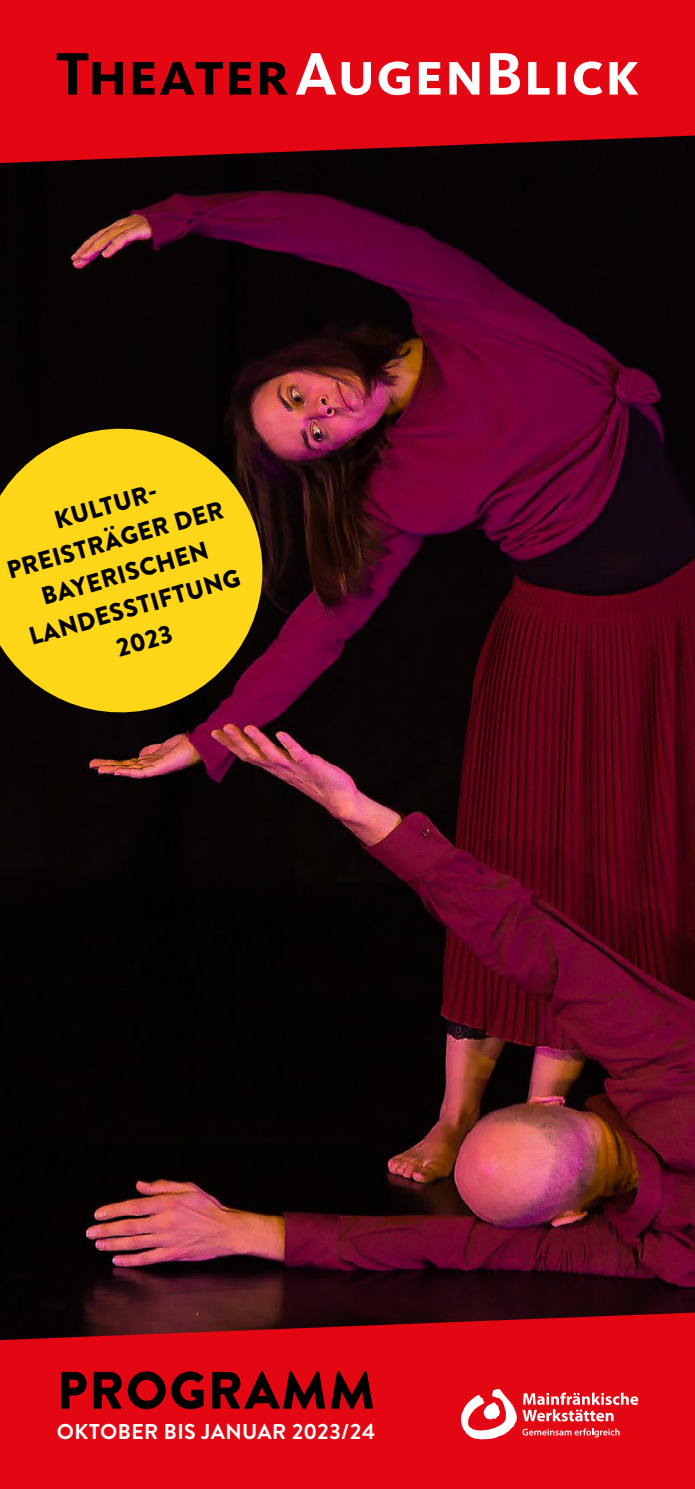
<style>
.page{position:relative;width:695px;height:1489px;background:#fff}
.page>*{position:absolute;margin:0;border:0;box-sizing:border-box;transform-origin:0 0}
.t1{font:900 52.5px "Brandon Text";letter-spacing:.03em;color:#000}
.t2{font:900 25px/35px "Brandon Text";color:#000;text-align:center}
.t3{font:700 21.5px "Brandon Text";letter-spacing:.02em;color:#fff}
</style>
<div class="page">
<img style="left:0;top:163px;width:694px;height:1149px">
<svg style="left:0;top:412px;width:278px;height:316px;background:#bb9715"></svg>
<svg style="left:0;top:1312px;width:694px;height:176px;background:#d20612"></svg>
<svg style="left:0;top:0;width:694px;height:163px;background:#cb0511"></svg>
<svg style="left:296px;top:53px;width:342px;height:42px"></svg>
<svg style="left:57px;top:53px;width:231px;height:42px;background:#8b030b"></svg>
<svg style="left:461px;top:1388px;width:177px;height:51px"></svg>
<p class="t2" style="left:-7px;top:519px;width:226px;rotate:-16deg">KULTUR-<br>PREISTRÄGER DER<br>BAYERISCHEN<br>LANDESSTIFTUNG<br>2023</p>
<h1 class="t1" style="left:57px;top:1353px;width:319px">PROGRAMM</h1>
<p class="t3" style="left:57px;top:1416px;width:320px">OKTOBER BIS JANUAR 2023/24</p>
</div>
